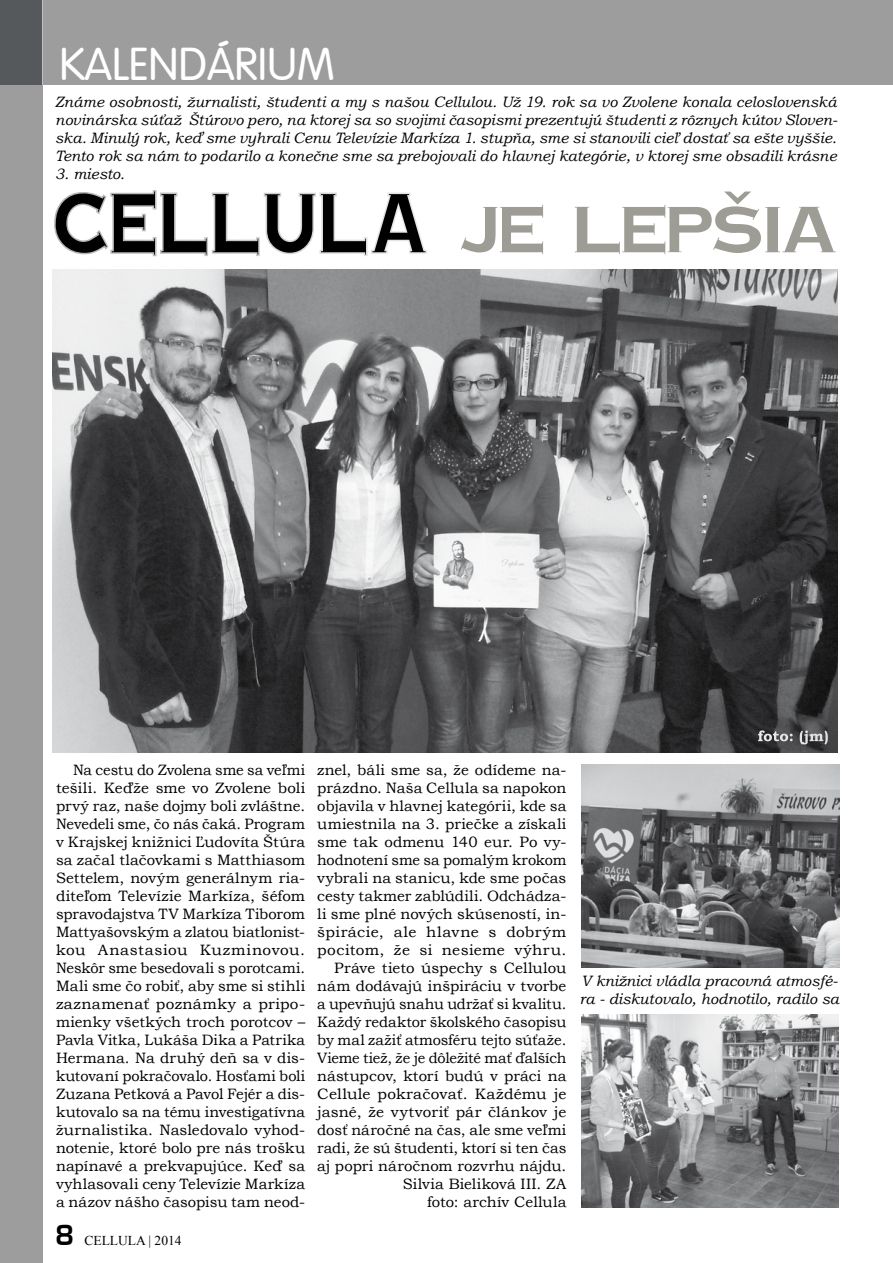
<style>
.page{position:relative;width:893px;height:1263px;background:#fff}
.page>*{position:absolute;margin:0;border:0;box-sizing:border-box;transform-origin:0 0}
.t1{font:55.5px "Copper Pot CE Bold";letter-spacing:-.015em;color:#9d9c95}
.t2{font:45px "Vogue CE";color:#fff}
.t3{font:15px/18px "Bookman Old Style";letter-spacing:.005em;color:#000;text-align:justify}
.t4{font:italic 15px/18px "Bookman Old Style";color:#000;text-align:justify}
.t5{font:700 15px "Bookman Old Style";color:#fff}
.t6{font:13.5px "Times New Roman";color:#000}
.s1{font-size:71.1px;color:#000}
.s2{font-family:"Euromode CE Bold";font-size:27px}
</style>
<div class="page">
<div style="left:43px;top:0;width:850px;height:85px;background:#9e9d9e"></div>
<div style="left:0;top:85px;width:43px;height:1178px;background:#9e9d9e"></div>
<div style="left:0;top:0;width:43px;height:85px;background:#55595c"></div>
<svg style="left:54px;top:190px;width:373px;height:67px"></svg>
<img style="left:53px;top:269px;width:785px;height:483px">
<img style="left:581px;top:764px;width:259px;height:204px">
<img style="left:581px;top:1014px;width:258px;height:194px">
<h2 class="t2" style="left:60px;top:38px;width:276px">KALEN DÁRIUM</h2>
<p class="t4" style="left:55px;top:93px;width:783px">Známe osobnosti, žurnalisti, študenti a my s našou Cellulou. Už 19. rok sa vo Zvolene konala celoslovenská novinárska súťaž Štúrovo pero, na ktorej sa so svojimi časopismi prezentujú študenti z rôznych kútov Sloven&shy;ska. Minulý rok, keď sme vyhrali Cenu Televízie Markíza 1. stupňa, sme si stanovili cieľ dostať sa ešte vyššie.<br>Tento rok sa nám to podarilo a konečne sme sa prebojovali do hlavnej kategórie, v ktorej sme obsadili krásne</p>
<p class="t4" style="left:55px;top:165px;width:71px">3. miesto.</p>
<h1 class="t1" style="left:54px;top:191px;width:784px"><span class="s1">CELLULA</span> JE LEPŠIA</h1>
<p class="t3" style="left:56px;top:761px;width:251px;text-indent:17px">Na cestu do Zvolena sme sa veľmi tešili. Keďže sme vo Zvolene boli prvý raz, naše dojmy boli zvláštne.<br>Nevedeli sme, čo nás čaká. Program v Krajskej knižnici Ľudovíta Štúra sa začal tlačovkami s Matthiasom Settelem, novým generálnym ria&shy;diteľom Televízie Markíza, šéfom spravodajstva TV Markíza Tiborom Mattyašovským a zlatou biatlonist&shy;kou Anastasiou Kuzminovou.<br>Neskôr sme besedovali s porotcami.<br>Mali sme čo robiť, aby sme si stihli zaznamenať poznámky a pripo&shy;mienky všetkých troch porotcov – Pavla Vitka, Lukáša Dika a Patrika Hermana. Na druhý deň sa v dis&shy;kutovaní pokračovalo. Hosťami boli Zuzana Petková a Pavol Fejér a dis&shy;kutovalo sa na tému investigatívna žurnalistika. Nasledovalo vyhod&shy;notenie, ktoré bolo pre nás trošku napínavé a prekvapujúce. Keď sa vyhlasovali ceny Televízie Markíza a názov nášho časopisu tam neod-</p>
<p class="t3" style="left:317px;top:761px;width:251px;text-align:right">znel, báli sme sa, že odídeme na&shy;prázdno. Naša Cellula sa napokon objavila v hlavnej kategórii, kde sa umiestnila na 3. priečke a získali sme tak odmenu 140 eur. Po vy&shy;hodnotení sme sa pomalým krokom vybrali na stanicu, kde sme počas cesty takmer zablúdili. Odchádza&shy;li sme plné nových skúseností, in&shy;špirácie, ale hlavne s dobrým pocitom, že si nesieme výhru.<br>Práve tieto úspechy s Cellulou nám dodávajú inšpiráciu v tvorbe a upevňujú snahu udržať si kvalitu.<br>Každý redaktor školského časopisu by mal zažiť atmosféru tejto súťaže.<br>Vieme tiež, že je dôležité mať ďalších nástupcov, ktorí budú v práci na<br>Cellule pokračovať. Každému je jasné, že vytvoriť pár článkov je dosť náročné na čas, ale sme veľmi radi, že sú študenti, ktorí si ten čas aj popri náročnom rozvrhu nájdu.<br>Silvia Bieliková III. ZA<br>foto: archív Cellula</p>
<p class="t6" style="left:55px;top:1232px;width:128px"><span class="s2">8</span> CELLULA | 2014</p>
<p class="t5" style="left:757px;top:725px;width:73px">foto: (jm)</p>
<p class="t4" style="left:580px;top:972px;width:261px">V knižnici vládla pracovná atmosfé&shy;ra - diskutovalo, hodnotilo, radilo sa</p>
</div>
